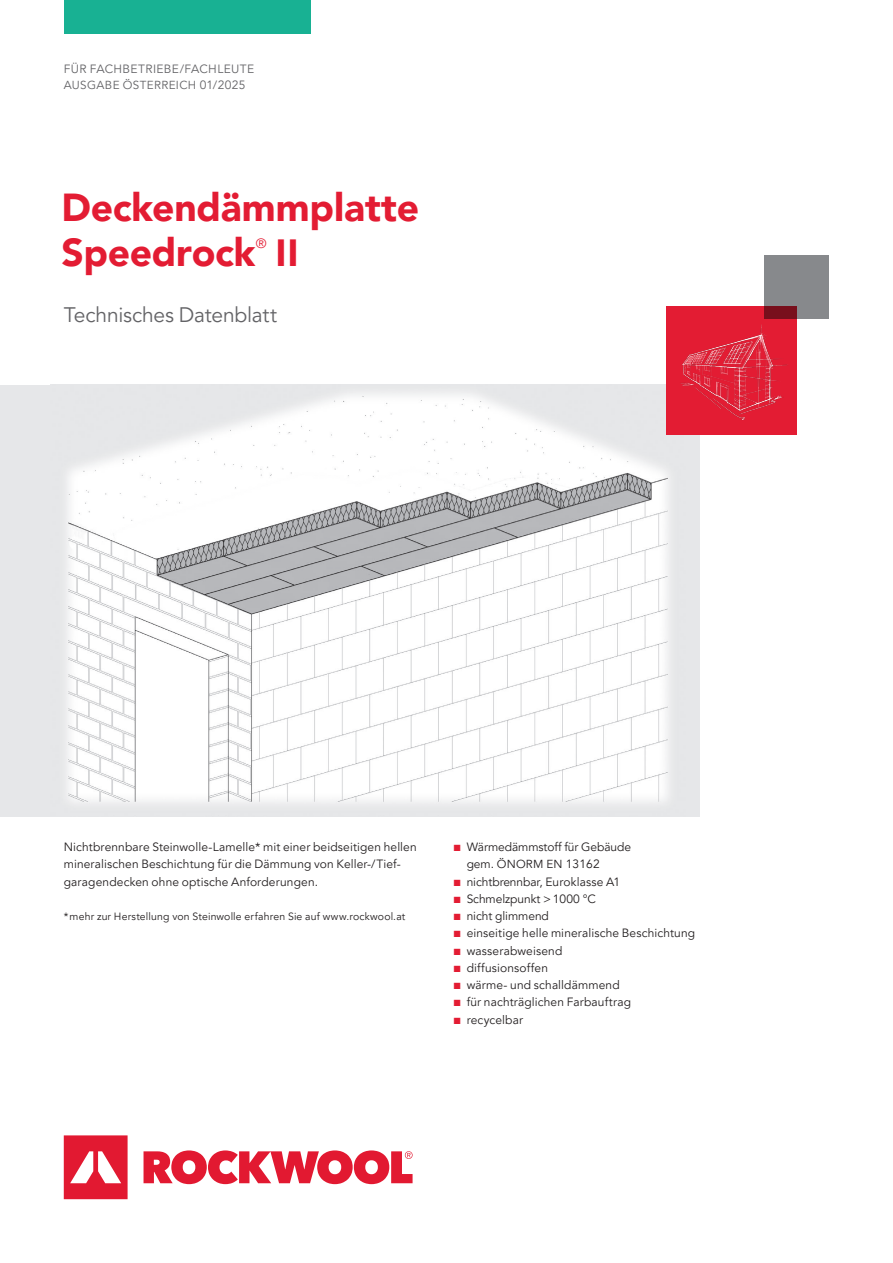
<style>
.page{position:relative;width:893px;height:1263px;background:#fff}
.page>*{position:absolute;margin:0;border:0;box-sizing:border-box;transform-origin:0 0}
.t1{font:900 39px/45px "Avenir LT Pro";letter-spacing:-.005em;color:#e31c33}
.t2{font:900 37.8px "Avenir LT Pro";color:#e31c33}
.t3{font:21px "Avenir LT Pro";letter-spacing:-.01em;color:#636366}
.t4{font:13.5px "Avenir LT Pro";color:#e31c33}
.t5{font:12px/17.2px "Avenir LT Pro";letter-spacing:.01em;color:#231f20}
.t6{font:12px "Avenir LT Pro";letter-spacing:.03em;color:#636366}
.t7{font:11.7px "Avenir LT Pro";letter-spacing:.03em;color:#636366}
.t8{font:10.5px "Avenir LT Pro";letter-spacing:.015em;color:#231f20}
.s1{font-size:12px}
.s2{color:#e31c33}
.s3{font-size:11.7px}
</style>
<div class="page">
<svg style="left:64px;top:1135px;width:349px;height:64px"></svg>
<div style="left:0;top:385px;width:699px;height:431px;background:#e6e7e9"></div>
<img style="left:67px;top:394px;width:619px;height:409px">
<div style="left:666px;top:306px;width:130px;height:128px;background:#e31c33"></div>
<img style="left:658px;top:319px;width:139px;height:105px">
<div style="left:764px;top:255px;width:65px;height:64px;background:#87898c"></div>
<div style="left:64px;top:0;width:246px;height:34px;background:#18b193"></div>
<p class="t6" style="left:64px;top:62px;width:192px">FÜR FACHBETRIEBE/FACHLEUTE</p>
<p class="t7" style="left:64px;top:78px;width:183px">AUSGABE ÖSTERREICH <span class="s1">01/2025</span></p>
<h1 class="t1" style="left:62px;top:185px;width:359px">Deckendämmplatte<br>Speedrock</h1>
<p class="t4" style="left:256px;top:235px;width:12px">®</p>
<h2 class="t2" style="left:275px;top:230px;width:25px">II</h2>
<h3 class="t3" style="left:64px;top:302px;width:215px">Technisches Datenblatt</h3>
<p class="t5" style="left:64px;top:838px;width:354px">Nichtbrennbare Steinwolle-Lamelle* mit einer beidseitigen hellen mineralischen Beschichtung für die Dämmung von Keller-/Tief&shy;garagendecken ohne optische Anforderungen.</p>
<p class="t8" style="left:64px;top:910px;width:343px">*mehr zur Herstellung von Steinwolle erfahren Sie auf www.rockwool.at</p>
<p class="t5" style="left:467px;top:838px;width:166px;text-indent:-13px"><span class="s2">■</span> Wärmedämmstoff für Gebäude gem. <span class="s3">ÖNORM EN</span> 13162</p>
<p class="t5" style="left:454px;top:873px;width:168px"><span class="s2">■</span> nichtbrennbar, Euroklasse A1</p>
<p class="t5" style="left:454px;top:890px;width:144px"><span class="s2">■</span> Schmelzpunkt &gt; 1000 °C</p>
<p class="t5" style="left:454px;top:907px;width:97px"><span class="s2">■</span> nicht glimmend</p>
<p class="t5" style="left:454px;top:925px;width:243px"><span class="s2">■</span> einseitige helle mineralische Beschichtung</p>
<p class="t5" style="left:454px;top:942px;width:110px"><span class="s2">■</span> wasserabweisend</p>
<p class="t5" style="left:454px;top:959px;width:96px"><span class="s2">■</span> diffusionsoffen</p>
<p class="t5" style="left:454px;top:976px;width:167px"><span class="s2">■</span> wärme- und schalldämmend</p>
<p class="t5" style="left:454px;top:994px;width:179px"><span class="s2">■</span> für nachträglichen Farbauftrag</p>
<p class="t5" style="left:454px;top:1011px;width:71px"><span class="s2">■</span> recycelbar</p>
</div>
